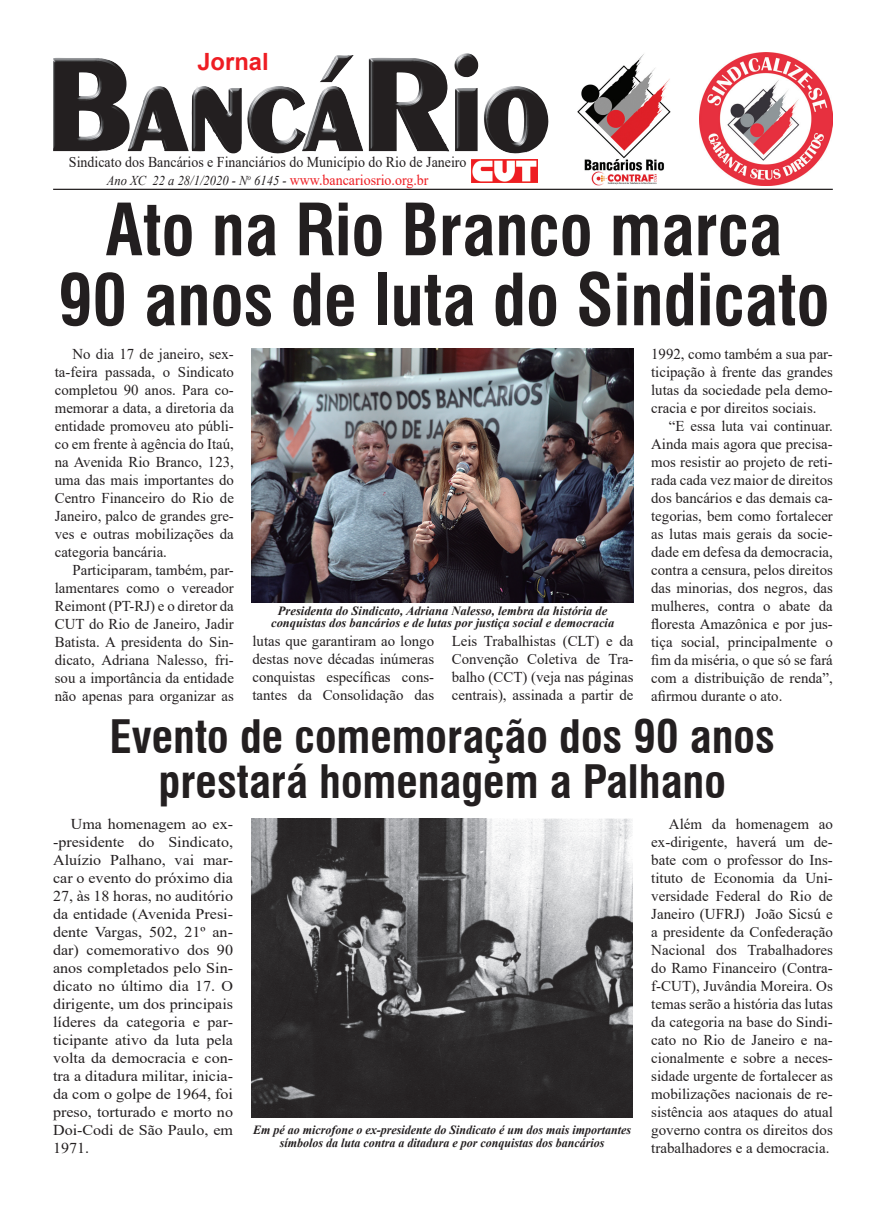
<style>
.page{position:relative;width:886px;height:1205px;background:#fff}
.page>*{position:absolute;margin:0;border:0;box-sizing:border-box;transform-origin:0 0}
.t1{font:700 condensed 70px/70px "Swiss 721 BT";color:#231f20;text-align:center}
.t2{font:700 condensed 45px/45px "Swiss 721 BT";color:#231f20;text-align:center}
.t3{font:700 23.75px "Arial";color:#ee1d23}
.t4{font:15px/18px "Times New Roman";color:#231f20;text-align:justify}
.t5{font:15px/18px "Times New Roman";color:#231f20;text-align:justify;scale:1.07 1}
.t6{font:15px "Times New Roman";color:#231f20;scale:.93 1}
.t7{font:italic 13.5px "Times New Roman";color:#231f20;scale:.93 1}
.t8{font:italic 700 12.5px/12.5px "Times New Roman";color:#231f20;text-align:center;scale:.96 1}
.t9{font:italic 700 12.5px/12.5px "Times New Roman";color:#231f20;text-align:center}
.s1{font-style:normal;font-size:15px;color:#ee1d23}
</style>
<div class="page">
<img style="left:578px;top:54px;width:92px;height:132px">
<img style="left:700px;top:53px;width:133px;height:133px">
<img style="left:471px;top:159px;width:66px;height:24px">
<img style="left:53px;top:53px;width:426px;height:99px">
<hr style="left:53px;top:189px;width:780px;height:1px;background:#231f20">
<img style="left:252px;top:348px;width:381px;height:255px">
<img style="left:252px;top:818px;width:381px;height:299px">
<h3 class="t3" style="left:197px;top:45px;width:73px">Jornal</h3>
<p class="t6" style="left:69px;top:151px;width:429px">Sindicato dos Bancários e Financiários do Município do Rio de Janeiro</p>
<p class="t7" style="left:107px;top:171px;width:347px">Ano XC 22 a 28/1/2020 - N<sup>o</sup> 6145 - <span class="s1">www.bancariosrio.org.br</span></p>
<h1 class="t1" style="left:58px;top:195px;width:772px">Ato na Rio Branco marca<br>90 anos de luta do Sindicato</h1>
<p class="t4" style="left:55px;top:344px;width:181px;text-indent:18px">No dia 17 de janeiro, sex&shy;ta-feira passada, o Sindicato completou 90 anos. Para co&shy;memorar a data, a diretoria da entidade promoveu ato públi&shy;co em frente à agência do Itaú, na Avenida Rio Branco, 123, uma das mais importantes do Centro Financeiro do Rio de Janeiro, palco de grandes gre&shy;ves e outras mobilizações da categoria bancária.</p>
<p class="t4" style="left:55px;top:560px;width:181px;text-indent:18px">Participaram, também, par&shy;lamentares como o vereador Reimont (PT-RJ) e o diretor da CUT do Rio de Janeiro, Jadir Batista. A presidenta do Sin&shy;dicato, Adriana Nalesso, fri&shy;sou a importância da entidade não apenas para organizar as</p>
<p class="t9" style="left:271px;top:604px;width:345px">Presidenta do Sindicato, Adriana Nalesso, lembra da história de conquistas dos bancários e de lutas por justiça social e democracia</p>
<p class="t4" style="left:252px;top:631px;width:183px">lutas que garantiram ao longo destas nove décadas inúmeras conquistas específicas cons&shy;tantes da Consolidação das</p>
<p class="t4" style="left:452px;top:631px;width:183px">Leis Trabalhistas (CLT) e da Convenção Coletiva de Tra&shy;balho (CCT) (veja nas páginas centrais), assinada a partir de</p>
<p class="t4" style="left:651px;top:344px;width:183px">1992, como também a sua par&shy;ticipação à frente das grandes lutas da sociedade pela demo&shy;cracia e por direitos sociais.</p>
<p class="t4" style="left:651px;top:416px;width:183px;text-indent:18px">“E essa luta vai continuar.<br>Ainda mais agora que precisa&shy;mos resistir ao projeto de reti&shy;rada cada vez maior de direitos dos bancários e das demais ca&shy;tegorias, bem como fortalecer as lutas mais gerais da socie&shy;dade em defesa da democracia, contra a censura, pelos direitos das minorias, dos negros, das mulheres, contra o abate da floresta Amazônica e por jus&shy;tiça social, principalmente o fim da miséria, o que só se fará com a distribuição de renda”, afirmou durante o ato.</p>
<h2 class="t2" style="left:110px;top:714px;width:667px">Evento de comemoração dos 90 anos prestará homenagem a Palhano</h2>
<p class="t5" style="left:53px;top:814px;width:170px;text-indent:18px">Uma homenagem ao ex--presidente do Sindicato, Aluízio Palhano, vai mar&shy;car o evento do próximo dia 27, às 18 horas, no auditório da entidade (Avenida Presi&shy;dente Vargas, 502, 21º an&shy;dar) comemorativo dos 90 anos completados pelo Sin&shy;dicato no último dia 17. O dirigente, um dos principais líderes da categoria e par&shy;ticipante ativo da luta pela volta da democracia e con&shy;tra a ditadura militar, inicia&shy;da com o golpe de 1964, foi preso, torturado e morto no Doi-Codi de São Paulo, em 1971.</p>
<p class="t8" style="left:253px;top:1123px;width:395px">Em pé ao microfone o ex-presidente do Sindicato é um dos mais importantes símbolos da luta contra a ditadura e por conquistas dos bancários</p>
<p class="t4" style="left:651px;top:814px;width:183px;text-indent:18px">Além da homenagem ao ex-dirigente, haverá um de&shy;bate com o professor do Ins&shy;tituto de Economia da Uni&shy;versidade Federal do Rio de Janeiro (UFRJ) João Sicsú e a presidente da Confederação Nacional dos Trabalhadores do Ramo Financeiro (Contra&shy;f-CUT), Juvândia Moreira. Os temas serão a história das lutas da categoria na base do Sindi&shy;cato no Rio de Janeiro e na&shy;cionalmente e sobre a neces&shy;sidade urgente de fortalecer as mobilizações nacionais de re&shy;sistência aos ataques do atual governo contra os direitos dos trabalhadores e a democracia.</p>
</div>
